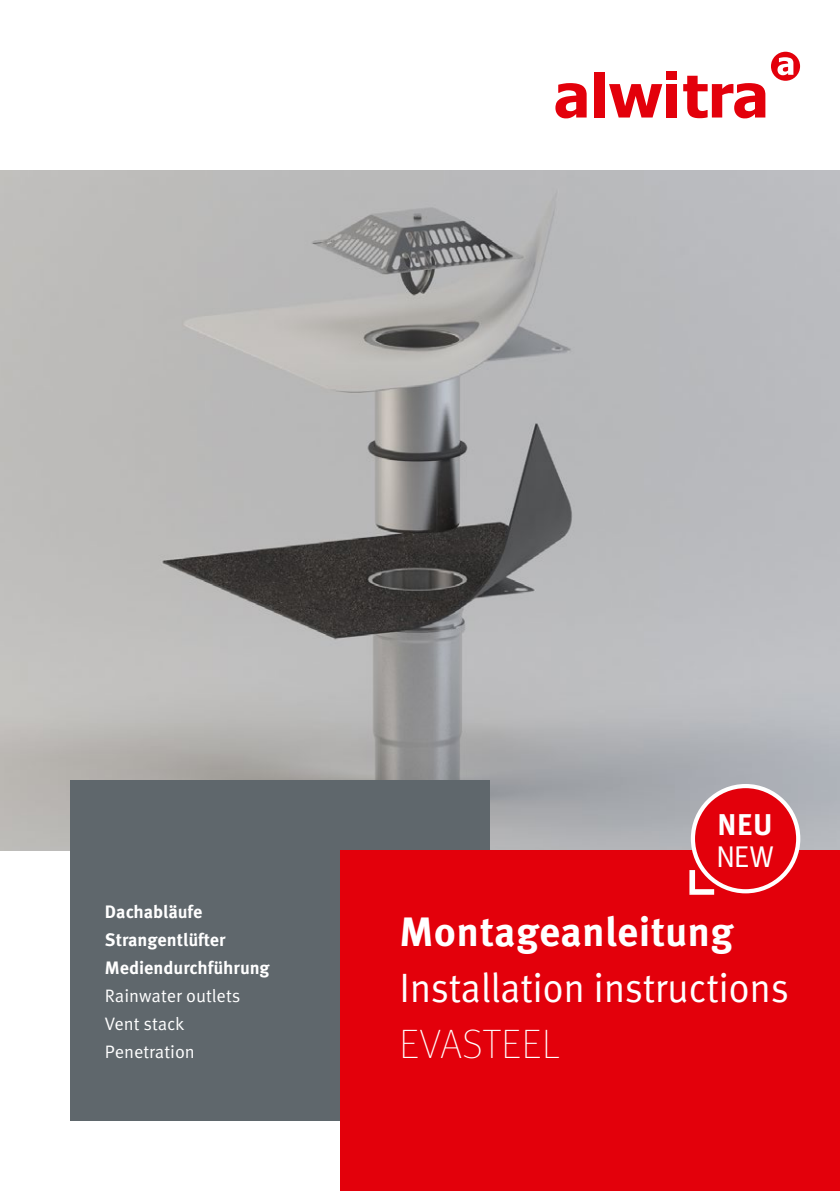
<style>
.page{position:relative;width:840px;height:1191px;background:#fff}
.page>*{position:absolute;margin:0;border:0;box-sizing:border-box;transform-origin:0 0}
.t1{font:41px "Meta Pro";letter-spacing:-.01em;color:#fff;scale:.95 1}
.t2{font:700 41px "Meta Pro";letter-spacing:.005em;color:#fff}
.t3{font:100 41px "Meta Pro";letter-spacing:.02em;color:#fff}
.t4{font:700 30px "Meta Pro";color:#fff}
.t5{font:30px "Meta Pro";color:#fff}
.t6{font:700 18px/28px "Meta Pro";color:#fff}
.t7{font:18px/28px "Meta Pro";color:#fff}
</style>
<div class="page">
<img style="left:0;top:170px;width:839px;height:680px">
<div style="left:70px;top:780px;width:419px;height:341px;background:#5f676c"></div>
<div style="left:340px;top:850px;width:499px;height:341px;background:#e3000b"></div>
<svg style="left:555px;top:83px;width:31px;height:35px"></svg>
<div style="left:594px;top:72px;width:10px;height:45px;background:#e3000b"></div>
<svg style="left:609px;top:84px;width:53px;height:33px"></svg>
<div style="left:666px;top:72px;width:10px;height:8px;background:#e3000b"></div>
<div style="left:666px;top:84px;width:10px;height:33px;background:#e3000b"></div>
<svg style="left:683px;top:76px;width:82px;height:42px"></svg>
<svg style="left:770px;top:52px;width:29px;height:29px"></svg>
<svg style="left:777px;top:57px;width:16px;height:18px"></svg>
<svg style="left:689px;top:870px;width:24px;height:24px"></svg>
<div style="left:692px;top:786px;width:105px;height:105px;background:#e3000b;border-radius:50%"></div>
<div style="left:690px;top:784px;width:109px;height:109px;border:4px solid #fff;border-radius:50%"></div>
<p class="t6" style="left:105px;top:898px;width:166px">Dachabläufe<br>Strangentlüfter<br>Mediendurchführung</p>
<p class="t7" style="left:105px;top:982px;width:137px">Rainwater outlets<br>Vent stack<br>Penetration</p>
<h2 class="t4" style="left:717px;top:805px;width:57px">NEU</h2>
<h2 class="t5" style="left:715px;top:837px;width:59px">NEW</h2>
<h1 class="t2" style="left:399px;top:906px;width:335px">Montageanleitung</h1>
<h1 class="t1" style="left:399px;top:962px;width:411px">Installation instructions</h1>
<h1 class="t3" style="left:399px;top:1016px;width:161px">EVASTEEL</h1>
</div>
